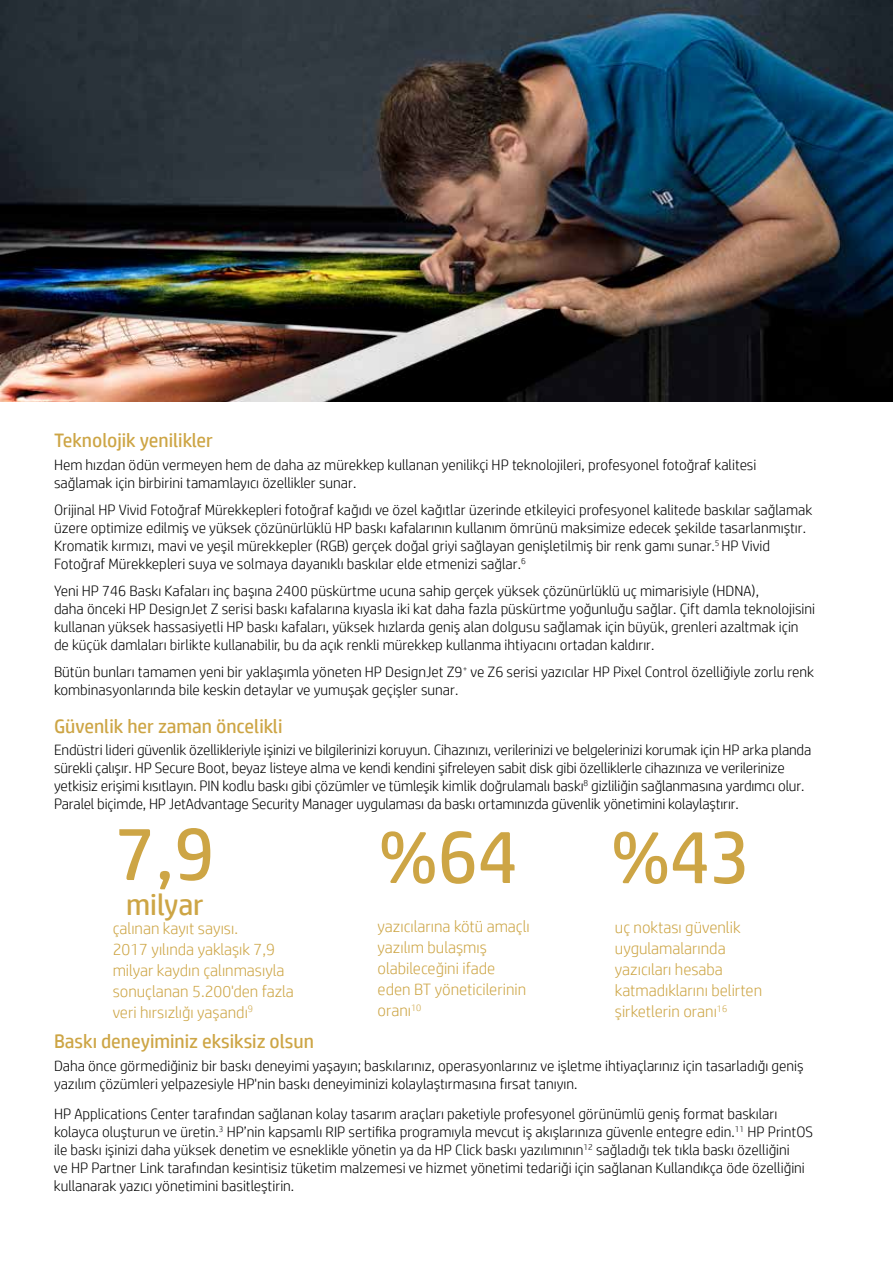
<style>
.page{position:relative;width:893px;height:1263px;background:#fff}
.page>*{position:absolute;margin:0;border:0;box-sizing:border-box;transform-origin:0 0}
.t1{font:75px "HP Simplified";color:#cda545}
.t2{font:30px "HP Simplified";color:#cda545}
.t3{font:19.5px "HP Simplified";color:#cda545}
.t4{font:300 16.5px/21px "HP Simplified";color:#cda545}
.t5{font:300 15px/18px "HP Simplified";color:#000}
</style>
<div class="page">
<img style="left:0;top:0;width:893px;height:402px">
<h3 class="t3" style="left:54px;top:428px;width:161px">Teknolojik yenilikler</h3>
<p class="t5" style="left:54px;top:455px;width:704px">Hem hızdan ödün vermeyen hem de daha az mürekkep kullanan yenilikçi HP teknolojileri, profesyonel fotoğraf kalitesi sağlamak için birbirini tamamlayıcı özellikler sunar.</p>
<p class="t5" style="left:54px;top:500px;width:760px">Orijinal HP Vivid Fotoğraf Mürekkepleri fotoğraf kağıdı ve özel kağıtlar üzerinde etkileyici profesyonel kalitede baskılar sağlamak üzere optimize edilmiş ve yüksek çözünürlüklü HP baskı kafalarının kullanım ömrünü maksimize edecek şekilde tasarlanmıştır.<br>Kromatik kırmızı, mavi ve yeşil mürekkepler (RGB) gerçek doğal griyi sağlayan genişletilmiş bir renk gamı sunar.<sup>5</sup> HP Vivid Fotoğraf Mürekkepleri suya ve solmaya dayanıklı baskılar elde etmenizi sağlar.<sup>6</sup></p>
<p class="t5" style="left:54px;top:581px;width:763px">Yeni HP 746 Baskı Kafaları inç başına 2400 püskürtme ucuna sahip gerçek yüksek çözünürlüklü uç mimarisiyle (HDNA),<br>daha önceki HP DesignJet Z serisi baskı kafalarına kıyasla iki kat daha fazla püskürtme yoğunluğu sağlar. Çift damla teknolojisini kullanan yüksek hassasiyetli HP baskı kafaları, yüksek hızlarda geniş alan dolgusu sağlamak için büyük, grenleri azaltmak için de küçük damlaları birlikte kullanabilir, bu da açık renkli mürekkep kullanma ihtiyacını ortadan kaldırır.</p>
<p class="t5" style="left:54px;top:662px;width:762px">Bütün bunları tamamen yeni bir yaklaşımla yöneten HP DesignJet Z9<sup>+</sup> ve Z6 serisi yazıcılar HP Pixel Control özelliğiyle zorlu renk kombinasyonlarında bile keskin detaylar ve yumuşak geçişler sunar.</p>
<h3 class="t3" style="left:54px;top:714px;width:230px">Güvenlik her zaman öncelikli</h3>
<p class="t5" style="left:54px;top:741px;width:759px">Endüstri lideri güvenlik özellikleriyle işinizi ve bilgilerinizi koruyun. Cihazınızı, verilerinizi ve belgelerinizi korumak için HP arka planda sürekli çalışır. HP Secure Boot, beyaz listeye alma ve kendi kendini şifreleyen sabit disk gibi özelliklerle cihazınıza ve verilerinize yetkisiz erişimi kısıtlayın. PIN kodlu baskı gibi çözümler ve tümleşik kimlik doğrulamalı baskı<sup>8</sup> gizliliğin sağlanmasına yardımcı olur.<br>Paralel biçimde, HP JetAdvantage Security Manager uygulaması da baskı ortamınızda güvenlik yönetimini kolaylaştırır.</p>
<h1 class="t1" style="left:115px;top:805px;width:101px">7,9</h1>
<h2 class="t2" style="left:126px;top:885px;width:79px">milyar</h2>
<p class="t4" style="left:113px;top:917px;width:183px">çalınan kayıt sayısı.<br>2017 yılında yaklaşık 7,9 milyar kaydın çalınmasıyla sonuçlanan 5.200'den fazla veri hırsızlığı yaşandı<sup>9</sup></p>
<h1 class="t1" style="left:379px;top:808px;width:141px">%64</h1>
<p class="t4" style="left:378px;top:916px;width:154px">yazıcılarına kötü amaçlı yazılım bulaşmış olabileceğini ifade eden BT yöneticilerinin oranı<sup>10</sup></p>
<h1 class="t1" style="left:611px;top:808px;width:141px">%43</h1>
<p class="t4" style="left:615px;top:916px;width:149px">uç noktası güvenlik uygulamalarında yazıcıları hesaba katmadıklarını belirten şirketlerin oranı<sup>16</sup></p>
<h3 class="t3" style="left:54px;top:1029px;width:261px">Baskı deneyiminiz eksiksiz olsun</h3>
<p class="t5" style="left:54px;top:1056px;width:751px">Daha önce görmediğiniz bir baskı deneyimi yaşayın; baskılarınız, operasyonlarınız ve işletme ihtiyaçlarınız için tasarladığı geniş yazılım çözümleri yelpazesiyle HP'nin baskı deneyiminizi kolaylaştırmasına fırsat tanıyın.</p>
<p class="t5" style="left:54px;top:1105px;width:761px">HP Applications Center tarafından sağlanan kolay tasarım araçları paketiyle profesyonel görünümlü geniş format baskıları kolayca oluşturun ve üretin.<sup>3</sup> HP’nin kapsamlı RIP sertifika programıyla mevcut iş akışlarınıza güvenle entegre edin.<sup>11</sup> HP PrintOS ile baskı işinizi daha yüksek denetim ve esneklikle yönetin ya da HP Click baskı yazılımının<sup>12</sup> sağladığı tek tıkla baskı özelliğini<br>ve HP Partner Link tarafından kesintisiz tüketim malzemesi ve hizmet yönetimi tedariği için sağlanan Kullandıkça öde özelliğini kullanarak yazıcı yönetimini basitleştirin.</p>
</div>
